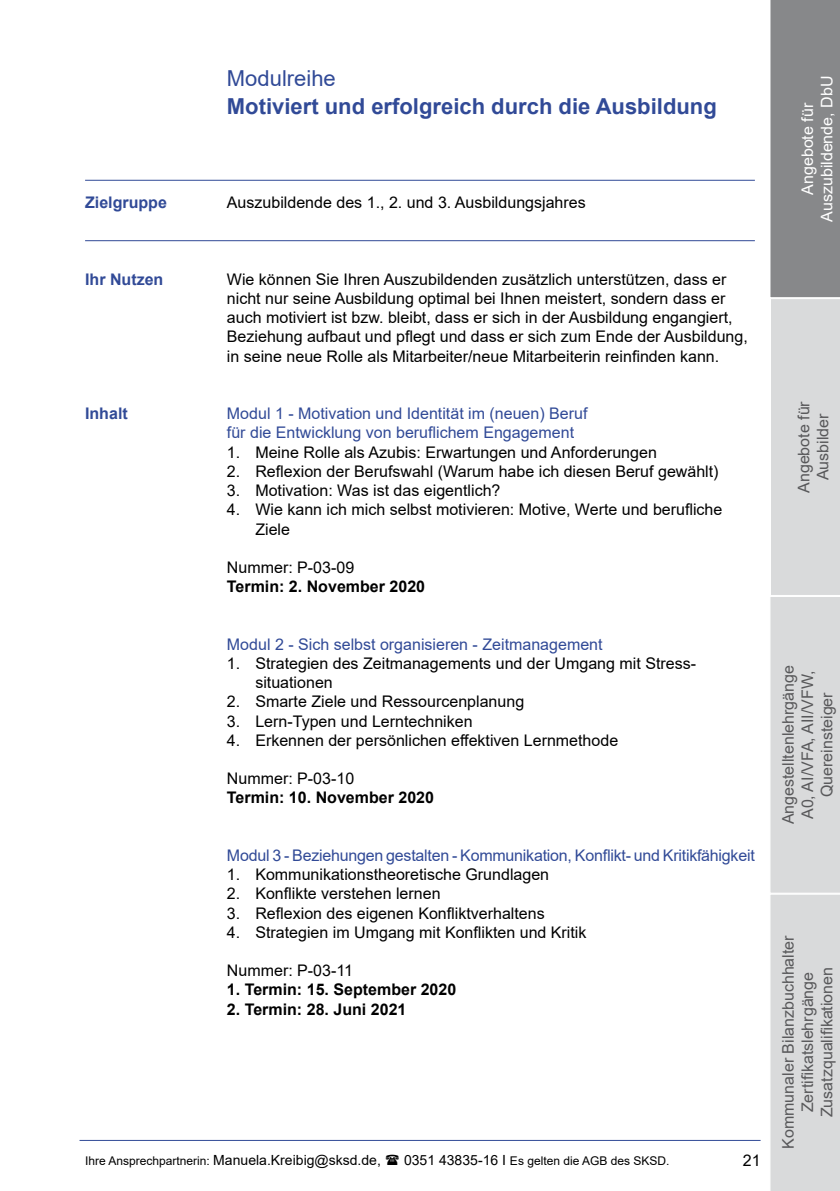
<style>
.page{position:relative;width:840px;height:1191px;background:#fff}
.page>*{position:absolute;margin:0;border:0;box-sizing:border-box;transform-origin:0 0}
.t1{font:700 22px "Arial";color:#314a97}
.t2{font:22px "Arial";color:#314a97}
.t3{font:16px/19.2px "Arial";color:#000}
.t4{font:16px/19.2px "Arial";color:#314a97}
.t5{font:16px/19.2px "Arial";color:#58585a;text-align:center}
.t6{font:700 16px "Arial";color:#000}
.t7{font:16px/19.2px "Arial";color:#fff;text-align:center}
.t8{font:700 16px "Arial";color:#314a97}
.t9{font:14px "Arial";color:#000}
.t10{font:12px "Arial";color:#000}
.s1{font-size:12px}
.s2{font-size:14px}
</style>
<div class="page">
<hr style="left:79px;top:1140px;width:681px;height:1px;background:#314a97">
<svg style="left:770px;top:0;width:69px;height:1191px;background:#c5c6c7"></svg>
<hr style="left:85px;top:180px;width:669px;height:1px;background:#314a97">
<hr style="left:85px;top:240px;width:669px;height:1px;background:#314a97">
<h1 class="t2" style="left:227px;top:63px;width:110px">Modulreihe</h1>
<h1 class="t1" style="left:227px;top:90px;width:491px">Motiviert und erfolgreich durch die Ausbildung</h1>
<p class="t8" style="left:85px;top:191px;width:83px">Zielgruppe</p>
<p class="t3" style="left:227px;top:193px;width:360px">Auszubildende des 1., 2. und 3. Ausbildungsjahres</p>
<p class="t8" style="left:85px;top:268px;width:80px">Ihr Nutzen</p>
<p class="t3" style="left:227px;top:269px;width:522px">Wie können Sie Ihren Auszubildenden zusätzlich unterstützen, dass er nicht nur seine Ausbildung optimal bei Ihnen meistert, sondern dass er auch motiviert ist bzw. bleibt, dass er sich in der Ausbildung engangiert, Beziehung aufbaut und pflegt und dass er sich zum Ende der Ausbildung, in seine neue Rolle als Mitarbeiter/neue Mitarbeiterin reinfinden kann.</p>
<p class="t8" style="left:85px;top:402px;width:44px">Inhalt</p>
<p class="t4" style="left:227px;top:404px;width:362px">Modul 1 - Motivation und Identität im (neuen) Beruf für die Entwicklung von beruflichem Engagement</p>
<p class="t3" style="left:227px;top:442px;width:431px">1. Meine Rolle als Azubis: Erwartungen und Anforderungen</p>
<p class="t3" style="left:227px;top:461px;width:493px">2. Reflexion der Berufswahl (Warum habe ich diesen Beruf gewählt)</p>
<p class="t3" style="left:227px;top:481px;width:275px">3. Motivation: Was ist das eigentlich?</p>
<p class="t3" style="left:255px;top:500px;width:468px;text-indent:-28px">4. Wie kann ich mich selbst motivieren: Motive, Werte und berufliche<br>Ziele</p>
<p class="t3" style="left:227px;top:557px;width:129px">Nummer: P-03-09</p>
<p class="t6" style="left:227px;top:575px;width:199px">Termin: 2. November 2020</p>
<p class="t4" style="left:227px;top:634px;width:377px">Modul 2 - Sich selbst organisieren - Zeitmanagement</p>
<p class="t3" style="left:255px;top:653px;width:442px;text-indent:-28px">1. Strategien des Zeitmanagements und der Umgang mit Stress&shy;situationen</p>
<p class="t3" style="left:227px;top:692px;width:298px">2. Smarte Ziele und Ressourcenplanung</p>
<p class="t3" style="left:227px;top:711px;width:247px">3. Lern-Typen und Lerntechniken</p>
<p class="t3" style="left:227px;top:730px;width:392px">4. Erkennen der persönlichen effektiven Lernmethode</p>
<p class="t3" style="left:227px;top:769px;width:129px">Nummer: P-03-10</p>
<p class="t6" style="left:227px;top:786px;width:208px">Termin: 10. November 2020</p>
<p class="t4" style="left:227px;top:845px;width:529px">Modul 3 - Beziehungen gestalten - Kommunikation, Konflikt- und Kritikfähigkeit</p>
<p class="t3" style="left:227px;top:865px;width:323px">1. Kommunikationstheoretische Grundlagen</p>
<p class="t3" style="left:227px;top:884px;width:215px">2. Konflikte verstehen lernen</p>
<p class="t3" style="left:227px;top:903px;width:319px">3. Reflexion des eigenen Konfliktverhaltens</p>
<p class="t3" style="left:227px;top:922px;width:361px">4. Strategien im Umgang mit Konflikten und Kritik</p>
<p class="t3" style="left:227px;top:961px;width:127px">Nummer: P-03-11</p>
<p class="t6" style="left:227px;top:978px;width:231px">1. Termin: 15. September 2020</p>
<p class="t6" style="left:227px;top:997px;width:181px">2. Termin: 28. Juni 2021</p>
<p class="t9" style="left:85px;top:1150px;width:297px"><span class="s1">Ihre Ansprechpartnerin:</span> Manuela.Kreibig@sksd.de,</p>
<p class="t10" style="left:404px;top:1152px;width:267px"><span class="s2">0351 43835-16 I</span> Es gelten die AGB des SKSD.</p>
<p class="t3" style="left:742px;top:1150px;width:19px">21</p>
<p class="t7" style="left:797px;top:222px;width:147px;rotate:-90deg">Angebote für<br>Auszubildende, DbU</p>
<p class="t5" style="left:793px;top:493px;width:93px;rotate:-90deg">Angebote für<br>Ausbilder</p>
<p class="t5" style="left:778px;top:824px;width:161px;rotate:-90deg">Angestelltenlehrgänge<br>A0, AI/VFA, AII/VFW,<br>Quereinsteiger</p>
<p class="t5" style="left:778px;top:1148px;width:215px;rotate:-90deg">Kommunaler Bilanzbuchhalter<br>Zertifikatslehrgänge<br>Zusatzqualifikationen</p>
</div>
